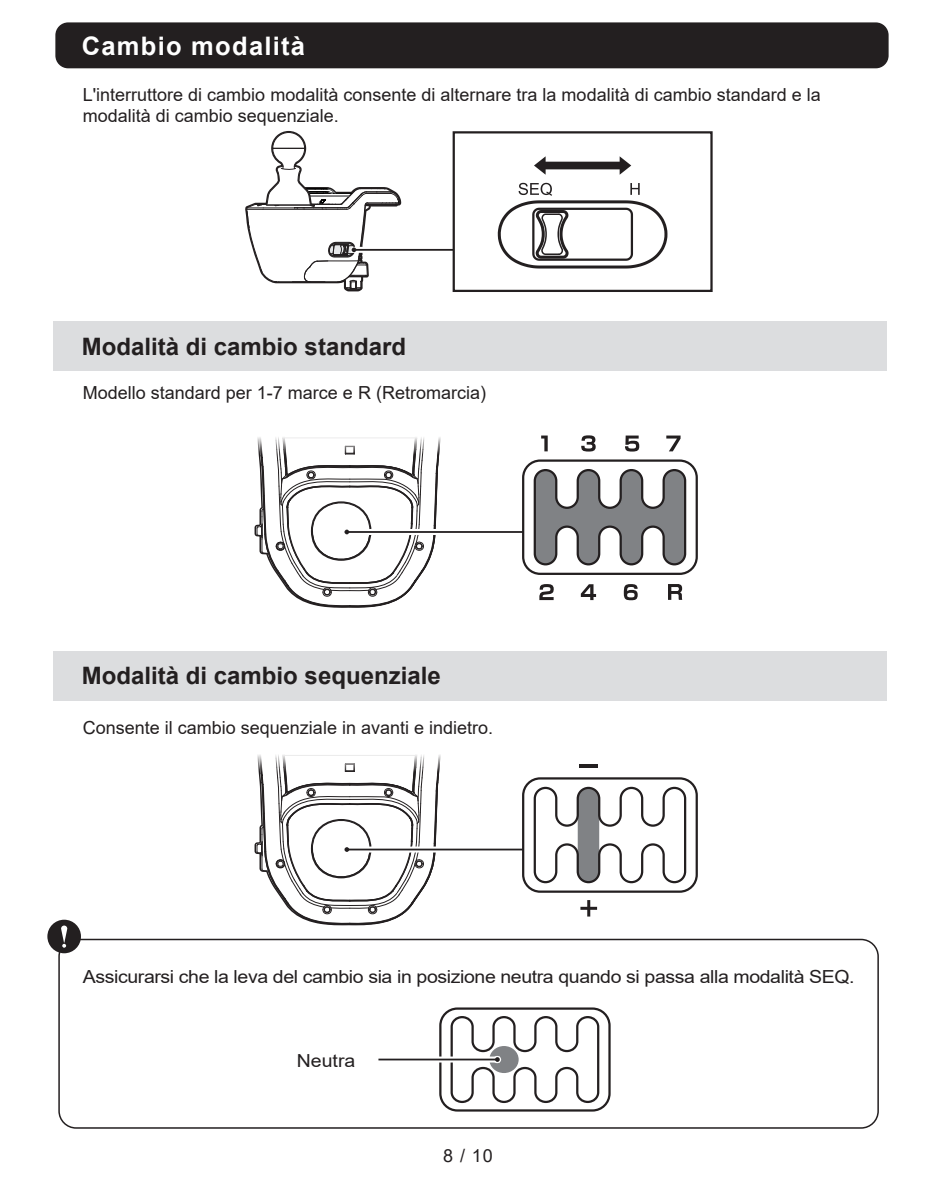
<style>
.page{position:relative;width:936px;height:1191px;background:#fff}
.page>*{position:absolute;margin:0;border:0;box-sizing:border-box;transform-origin:0 0}
.t1{font:700 25.5px "Arial";letter-spacing:.05em;color:#fff}
.t2{font:700 24px "Arial";color:#231f20}
.t3{font:18px/21px "Arial";color:#231f20}
.t4{font:18px "Arial";letter-spacing:-.02em;color:#231f20;scale:1.08 1}
.t5{font:18px "Arial";color:#231f20;scale:1.08 1}
</style>
<div class="page">
<hr style="left:347px;top:531px;width:176px;height:2px;background:#231f20">
<svg style="left:254px;top:437px;width:189px;height:171px"></svg>
<svg style="left:541px;top:435px;width:6px;height:16px"></svg>
<svg style="left:668px;top:584px;width:14px;height:16px"></svg>
<svg style="left:539px;top:584px;width:14px;height:16px"></svg>
<svg style="left:580px;top:584px;width:16px;height:16px"></svg>
<svg style="left:623px;top:584px;width:14px;height:16px"></svg>
<svg style="left:581px;top:435px;width:14px;height:16px"></svg>
<svg style="left:625px;top:435px;width:14px;height:16px"></svg>
<svg style="left:666px;top:435px;width:14px;height:16px"></svg>
<svg style="left:533px;top:469px;width:154px;height:97px"></svg>
<div style="left:522px;top:459px;width:175px;height:116px;border:2px solid #231f20;border-radius:17px"></div>
<svg style="left:443px;top:850px;width:79px;height:1px"></svg>
<hr style="left:347px;top:848px;width:176px;height:2px;background:#231f20">
<svg style="left:254px;top:755px;width:189px;height:170px"></svg>
<svg style="left:533px;top:786px;width:154px;height:98px"></svg>
<div style="left:522px;top:777px;width:175px;height:115px;border:2px solid #231f20;border-radius:17px"></div>
<hr style="left:579px;top:764px;width:19px;height:3px;background:#231f20">
<svg style="left:580px;top:900px;width:17px;height:16px"></svg>
<div style="left:351px;top:247px;width:102px;height:6px;background:#f8f8f8"></div>
<hr style="left:354px;top:249px;width:99px;height:2px;background:#231f20">
<svg style="left:245px;top:131px;width:156px;height:160px"></svg>
<svg style="left:497px;top:156px;width:171px;height:113px"></svg>
<div style="left:452px;top:131px;width:260px;height:161px;border:2px solid #231f20"></div>
<div style="left:55px;top:935px;width:827px;height:197px;border:9px solid #fff;border-radius:17px"></div>
<div style="left:59px;top:939px;width:819px;height:189px;background:#fff;border-radius:17px"></div>
<div style="left:58px;top:938px;width:820px;height:190px;border:2px solid #231f20;border-radius:17px"></div>
<div style="left:439px;top:1007px;width:171px;height:104px;border:2px solid #231f20;border-radius:17px"></div>
<svg style="left:378px;top:1056px;width:71px;height:6px"></svg>
<hr style="left:378px;top:1058px;width:119px;height:2px;background:#231f20">
<svg style="left:449px;top:1016px;width:151px;height:88px"></svg>
<div style="left:55px;top:22px;width:833px;height:46px;background:#231f20;border-radius:13px"></div>
<div style="left:53px;top:321px;width:833px;height:50px;background:#dcdddf"></div>
<div style="left:53px;top:651px;width:833px;height:49px;background:#dcdddf"></div>
<div style="left:47px;top:919px;width:34px;height:34px;background:#231f20;border-radius:50%"></div>
<svg style="left:61px;top:925px;width:7px;height:23px"></svg>
<h1 class="t1" style="left:82px;top:28px;width:225px">Cambio modalità</h1>
<p class="t3" style="left:83px;top:84px;width:739px">L'interruttore di cambio modalità consente di alternare tra la modalità di cambio standard e la modalità di cambio sequenziale.</p>
<h2 class="t2" style="left:82px;top:329px;width:326px">Modalità di cambio standard</h2>
<p class="t3" style="left:83px;top:382px;width:405px">Modello standard per 1-7 marce e R (Retromarcia)</p>
<h2 class="t2" style="left:82px;top:658px;width:360px">Modalità di cambio sequenziale</h2>
<p class="t3" style="left:83px;top:717px;width:412px">Consente il cambio sequenziale in avanti e indietro.</p>
<p class="t4" style="left:83px;top:964px;width:716px">Assicurarsi che la leva del cambio sia in posizione neutra quando si passa alla modalità SEQ.</p>
<p class="t5" style="left:297px;top:1048px;width:56px">Neutra</p>
<p class="t3" style="left:443px;top:1145px;width:51px">8 / 10</p>
</div>
